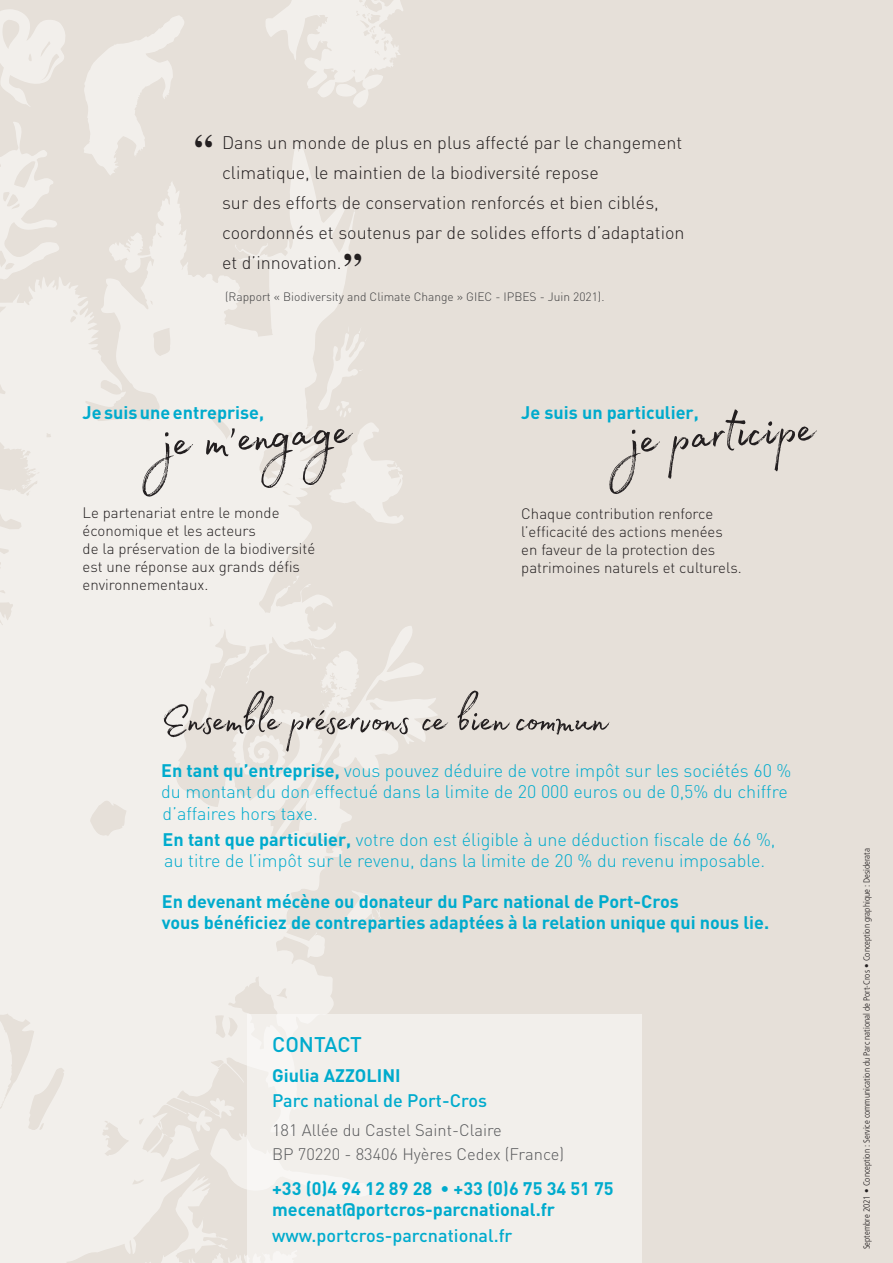
<style>
.page{position:relative;width:893px;height:1263px;background:#e6e0d9}
.page>*{position:absolute;margin:0;border:0;box-sizing:border-box;transform-origin:0 0}
.t1{font:68.4px "Madelyn";color:#231f20}
.t2{font:52.5px "Madelyn";letter-spacing:-.01em;color:#231f20}
.t3{font:700 36.9px "Times";color:#231f20}
.t4{font:500 21px "DIN";letter-spacing:-.005em;color:#00abcd}
.t5{font:300 18px/21.6px "DIN";color:#00abcd}
.t6{font:700 18px/21.6px "DIN";color:#00abcd}
.t7{font:300 18px/30px "DIN";color:#231f20}
.t8{font:500 18px "DIN";color:#00abcd}
.t9{font:300 16.5px/24.6px "DIN";color:#57585a}
.t10{font:300 15px/18px "DIN";color:#231f20}
.t11{font:300 12px "DIN";color:#3e3e3f}
.t12{font:300 condensed 9px "Frutiger LT Std";color:#231f20}
.s1{font-weight:700}
</style>
<div class="page">
<svg style="left:0;top:0;width:437px;height:1263px;fill:#f2efeb"></svg>
<svg style="left:38px;top:1096px;width:209px;height:167px"></svg>
<svg style="left:142px;top:326px;width:263px;height:201px"></svg>
<div style="left:247px;top:1014px;width:395px;height:249px;background:#f2efeb"></div>
<h3 class="t3" style="left:194px;top:112px;width:20px">“</h3>
<p class="t7" style="left:222px;top:128px;width:464px">Dans un monde de plus en plus affecté par le changement climatique, le maintien de la biodiversité repose<br>sur des efforts de conservation renforcés et bien ciblés, coordonnés et soutenus par de solides efforts d’adaptation et d’innovation.</p>
<p class="t11" style="left:225px;top:289px;width:381px">(Rapport « Biodiversity and Climate Change » GIEC - IPBES - Juin 2021).</p>
<h3 class="t3" style="left:362px;top:288px;width:20px;rotate:-180deg">“</h3>
<p class="t6" style="left:83px;top:401px;width:183px">Je suis une entreprise,</p>
<p class="t6" style="left:521px;top:401px;width:179px">Je suis un particulier,</p>
<h1 class="t1" style="left:624px;top:388px;width:189px;rotate:-4deg">je participe</h1>
<p class="t10" style="left:83px;top:504px;width:234px">Le partenariat entre le monde économique et les acteurs<br>de la préservation de la biodiversité est une réponse aux grands défis environnementaux.</p>
<p class="t10" style="left:521px;top:504px;width:222px">Chaque contribution renforce l’efficacité des actions menées en faveur de la protection des patrimoines naturels et culturels.</p>
<h2 class="t2" style="left:161px;top:679px;width:447px">Ensemble préservons ce bien commun</h2>
<p class="t5" style="left:161px;top:759px;width:632px"><span class="s1">En tant qu’entreprise,</span> vous pouvez déduire de votre impôt sur les sociétés 60 % du montant du don effectué dans la limite de 20 000 euros ou de 0,5% du chiffre d’affaires hors taxe.</p>
<p class="t5" style="left:163px;top:828px;width:614px"><span class="s1">En tant que particulier,</span> votre don est éligible à une déduction fiscale de 66 %, au titre de l’impôt sur le revenu, dans la limite de 20 % du revenu imposable.</p>
<p class="t6" style="left:162px;top:890px;width:609px">En devenant mécène ou donateur du Parc national de Port-Cros<br>vous bénéficiez de contreparties adaptées à la relation unique qui nous lie.</p>
<p class="t4" style="left:272px;top:1031px;width:91px">CONTACT</p>
<p class="t6" style="left:272px;top:1064px;width:130px">Giulia AZZOLINI</p>
<p class="t8" style="left:272px;top:1089px;width:216px">Parc national de Port-Cros</p>
<p class="t9" style="left:272px;top:1117px;width:294px">181 Allée du Castel Saint-Claire<br>BP 70220 - 83406 Hyères Cedex (France)</p>
<p class="t6" style="left:272px;top:1176px;width:343px">+33 (0)4 94 12 89 28 • +33 (0)6 75 34 51 75 mecenat@portcros-parcnational.fr</p>
<p class="t8" style="left:272px;top:1224px;width:242px">www.portcros-parcnational.fr</p>
<p class="t12" style="left:862px;top:1249px;width:402px;rotate:-90deg">Septembre 2021 • Conception : Service communication du Parc national de Port-Cros • Conception graphique : Desiderata</p>
</div>
